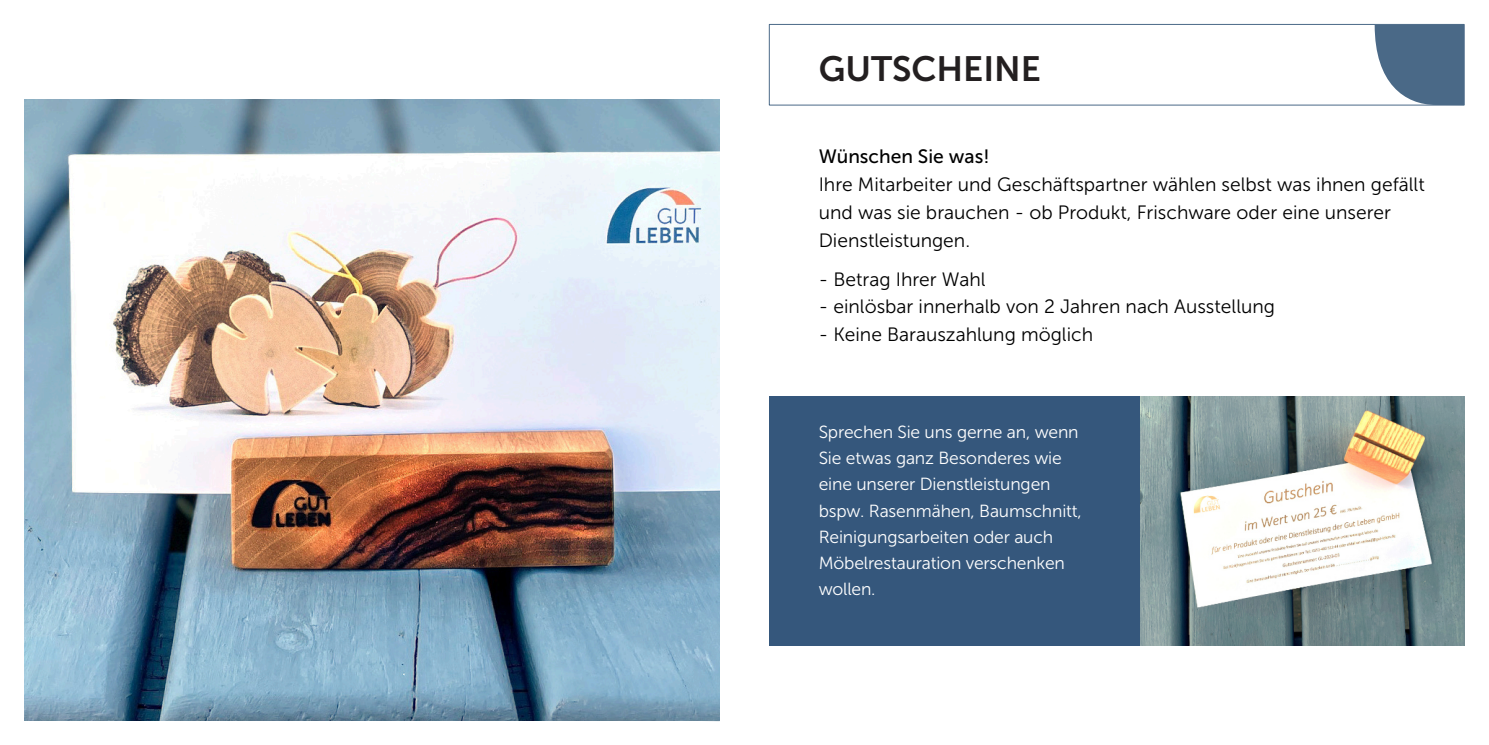
<style>
.page{position:relative;width:1489px;height:745px;background:#fff}
.page>*{position:absolute;margin:0;border:0;box-sizing:border-box;transform-origin:0 0}
.t1{font:35px "Museo Sans 700";color:#231f20}
.t2{font:19.25px "Museo Sans 300";color:#000}
.t3{font:19.25px "Museo Sans 500";color:#000}
.t4{font:17.5px "Museo Sans 300";letter-spacing:-.01em;color:#fff}
</style>
<div class="page">
<img style="left:25px;top:99px;width:694px;height:620px">
<div style="left:769px;top:396px;width:371px;height:249px;background:#35577c"></div>
<div style="left:769px;top:24px;width:695px;height:81px;background:#fff;border:1px solid #4a6987"></div>
<img style="left:1140px;top:396px;width:323px;height:249px">
<svg style="left:1374px;top:24px;width:89px;height:81px"></svg>
<p class="t1" style="left:818px;top:54px;width:224px">GUTSCHEINE</p>
<p class="t3" style="left:818px;top:148px;width:172px">Wünschen Sie was!</p>
<p class="t2" style="left:818px;top:176px;width:607px">Ihre Mitarbeiter und Geschäftspartner wählen selbst was ihnen gefällt</p>
<p class="t2" style="left:818px;top:204px;width:574px">und was sie brauchen - ob Produkt, Frischware oder eine unserer</p>
<p class="t2" style="left:818px;top:232px;width:153px">Dienstleistungen.</p>
<p class="t2" style="left:818px;top:271px;width:168px">- Betrag Ihrer Wahl</p>
<p class="t2" style="left:818px;top:299px;width:458px">- einlösbar innerhalb von 2 Jahren nach Ausstellung</p>
<p class="t2" style="left:818px;top:326px;width:276px">- Keine Barauszahlung möglich</p>
<p class="t4" style="left:818px;top:424px;width:261px">Sprechen Sie uns gerne an, wenn</p>
<p class="t4" style="left:818px;top:450px;width:245px">Sie etwas ganz Besonderes wie</p>
<p class="t4" style="left:818px;top:477px;width:233px">eine unserer Dienstleistungen</p>
<p class="t4" style="left:818px;top:503px;width:265px">bspw. Rasenmähen, Baumschnitt,</p>
<p class="t4" style="left:818px;top:529px;width:236px">Reinigungsarbeiten oder auch</p>
<p class="t4" style="left:818px;top:555px;width:248px">Möbelrestauration verschenken</p>
<p class="t4" style="left:818px;top:582px;width:58px">wollen.</p>
</div>
